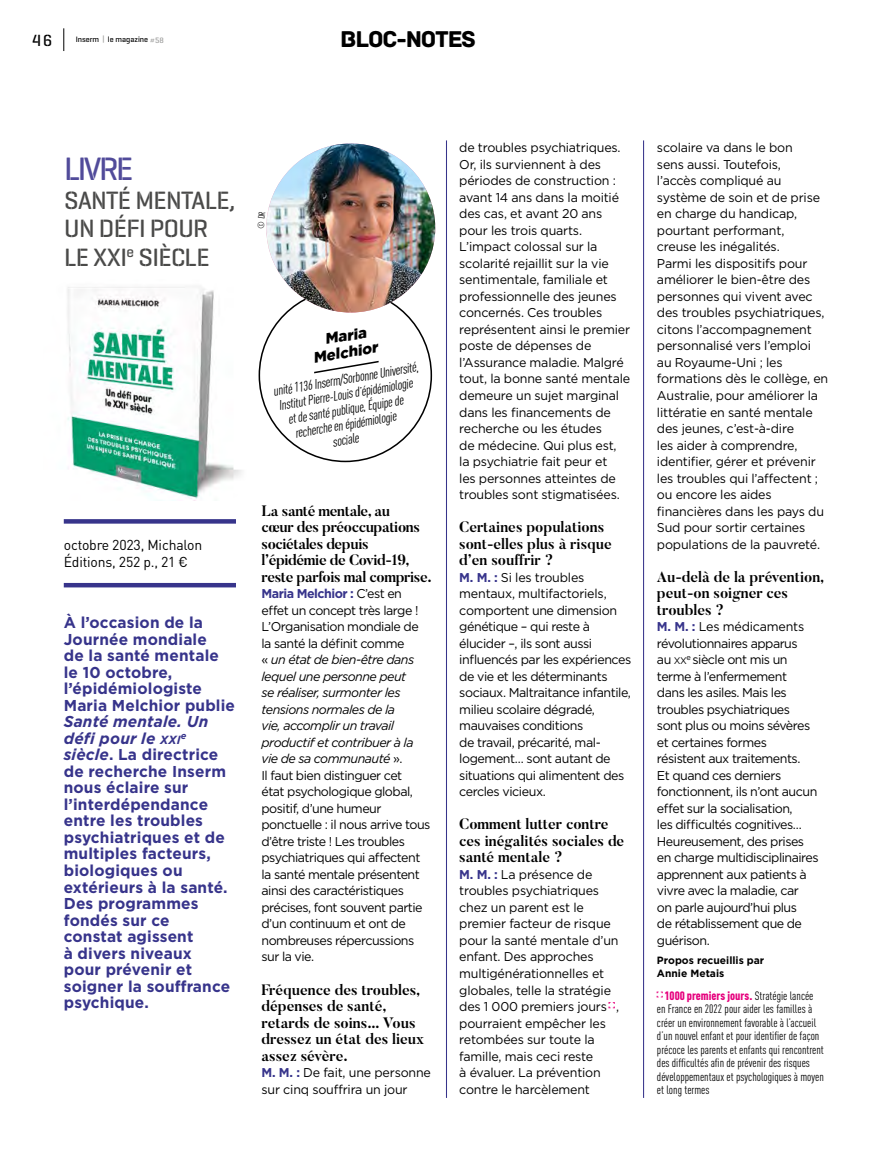
<style>
.page{position:relative;width:893px;height:1149px;background:#fff}
.page>*{position:absolute;margin:0;border:0;box-sizing:border-box;transform-origin:0 0}
._10_BLOC_INTERVIEW_T{font:500 33px "Geogrotesque Stencil A";letter-spacing:-.075em;color:#514b9a}
._10_BLOC_INTERVIEW_T-2{font:500 25.5px/28.5px "Geogrotesque Stencil A";letter-spacing:-.025em;color:#4a4a49}
.t1{font:24px "Archive";letter-spacing:-.05em;color:#000}
.t2{font:500 16.5px "Geogrotesque Stencil A";color:#000}
._10_BLOC_INTERVIEW_C{font:700 15.75px/16.5px "Gotham";letter-spacing:.01em;color:#37348b}
._10_BLOC_QUESTION{font:700 15px/16.5px "Butler";color:#000}
._10_BLOC_QUESTION-2{font:700 15px/16.5px "Butler";letter-spacing:-.025em;color:#000}
._000_AFFILIATION_NOM{font:italic 900 15px/16.5px "Gotham";color:#000;text-align:center}
._10_BLOC_INTERVIEW_D{font:14.25px/16.5px "DINOT";letter-spacing:-.01em;color:#000}
._000_AFFILIATION_CER{font:italic condensed 13.5px "DINOT";color:#000}
._10_BLOC_INTERVIEW_T-3{font:12.75px/16.5px "Gotham";letter-spacing:-.02em;color:#000}
._10_BLOC_INTERVIEW_T-4{font:12.75px/16.5px "Gotham";letter-spacing:-.04em;color:#000}
.t3{font:condensed 12px/13.5px "DINOT";color:#000}
._000_MAIN_txt{font:700 10.5px/12.6px "Gotham";color:#000}
.t4{font:500 7.95px "Geogrotesque Stencil A";color:#000}
.s1{color:#9d9d9c}
.s2{font-style:italic}
.s3{font-style:italic;font-size:11.85px}
.s4{font-weight:700;color:#37348b}
.s5{color:#e6007d}
.s6{font-size:9.6px}
.s7{font-weight:900;color:#e6007d}
</style>
<div class="page">
<hr style="left:892px;top:0;width:1px;height:1148px;background:#37348b">
<div style="left:64px;top:582px;width:172px;height:5px;background:#37348b"></div>
<hr style="left:643px;top:140px;width:1px;height:957px;background:#37348b">
<hr style="left:446px;top:140px;width:1px;height:957px;background:#37348b">
<svg style="left:64px;top:519px;width:172px;height:4px"></svg>
<svg style="left:314px;top:360px;width:65px;height:14px"></svg>
<img style="left:266px;top:143px;width:169px;height:169px;border-radius:84px">
<img style="left:67px;top:287px;width:175px;height:212px">
<svg style="left:63px;top:28px;width:1px;height:23px"></svg>
<p class="t2" style="left:32px;top:30px;width:21px">46</p>
<p class="t4" style="left:76px;top:34px;width:90px">Inserm <span class="s1">|</span> le magazine <span class="s1">#58</span></p>
<h3 class="t1" style="left:340px;top:25px;width:137px">BLOC-NOTES</h3>
<p class="_10_BLOC_INTERVIEW_T" style="left:64px;top:148px;width:71px">LIVRE</p>
<p class="_10_BLOC_INTERVIEW_T-2" style="left:64px;top:185px;width:173px">SANTÉ MENTALE,<br>UN DÉFI POUR<br>LE XXI<sup>e</sup> SIÈCLE</p>
<p class="_10_BLOC_INTERVIEW_D" style="left:64px;top:536px;width:140px">octobre 2023, Michalon<br>Éditions, 252 p., 21 €</p>
<p class="_10_BLOC_INTERVIEW_C" style="left:64px;top:614px;width:173px">À l’occasion de la<br>Journée mondiale<br>de la santé mentale le 10 octobre, l’épidémiologiste<br>Maria Melchior publie<br><span class="s2">Santé mentale. Un défi pour le</span> <span class="s3">xxi</span><sup>e </sup><span class="s2">siècle</span>. La directrice de recherche Inserm nous éclaire sur l’interdépendance entre les troubles psychiatriques et de multiples facteurs, biologiques ou extérieurs à la santé.<br>Des programmes fondés sur ce<br>constat agissent<br>à divers niveaux<br>pour prévenir et soigner la souffrance psychique.</p>
<p class="_000_AFFILIATION_NOM" style="left:309px;top:333px;width:67px;rotate:-10deg">Maria<br>Melchior</p>
<p class="_000_AFFILIATION_CER" style="left:272px;top:384px;width:149px;rotate:-10deg">unité 1136 Inserm/Sorbonne Université,</p>
<p class="_000_AFFILIATION_CER" style="left:277px;top:398px;width:137px;rotate:-10deg">Institut Pierre-Louis d’épidémiologie</p>
<p class="_000_AFFILIATION_CER" style="left:287px;top:411px;width:118px;rotate:-10deg">et de santé publique, Équipe de</p>
<p class="_000_AFFILIATION_CER" style="left:294px;top:425px;width:104px;rotate:-10deg">recherche en épidémiologie</p>
<p class="_000_AFFILIATION_CER" style="left:331px;top:434px;width:28px;rotate:-10deg">sociale</p>
<p class="_10_BLOC_QUESTION-2" style="left:261px;top:502px;width:172px">La santé mentale, au<br>cœur des préoccupations sociétales depuis l’épidémie de Covid-19, reste parfois mal comprise.</p>
<p class="_10_BLOC_INTERVIEW_T-4" style="left:261px;top:585px;width:170px"><span class="s4">Maria Melchior :</span> C’est en effet un concept très large !<br>L’Organisation mondiale de la santé la définit comme<br>« <span class="s2">un état de bien-être dans lequel une personne peut<br>se réaliser, surmonter les tensions normales de la<br>vie, accomplir un travail productif et contribuer à la vie de sa communauté</span> ».<br>Il faut bien distinguer cet<br>état psychologique global, positif, d’une humeur ponctuelle : il nous arrive tous d’être triste ! Les troubles psychiatriques qui affectent la santé mentale présentent ainsi des caractéristiques précises, font souvent partie d’un continuum et ont de nombreuses répercussions sur la vie.</p>
<p class="_10_BLOC_QUESTION" style="left:261px;top:980px;width:164px">Fréquence des troubles, dépenses de santé, retards de soins… Vous dressez un état des lieux assez sévère.</p>
<p class="_10_BLOC_INTERVIEW_T-3" style="left:261px;top:1063px;width:171px"><span class="s4">M. M. :</span> De fait, une personne sur cinq souffrira un jour</p>
<p class="_10_BLOC_INTERVIEW_T-3" style="left:459px;top:139px;width:172px">de troubles psychiatriques.<br>Or, ils surviennent à des périodes de construction : avant 14 ans dans la moitié des cas, et avant 20 ans pour les trois quarts.<br>L’impact colossal sur la scolarité rejaillit sur la vie sentimentale, familiale et professionnelle des jeunes concernés. Ces troubles représentent ainsi le premier poste de dépenses de l’Assurance maladie. Malgré tout, la bonne santé mentale demeure un sujet marginal dans les financements de recherche ou les études<br>de médecine. Qui plus est,<br>la psychiatrie fait peur et<br>les personnes atteintes de troubles sont stigmatisées.</p>
<p class="_10_BLOC_QUESTION" style="left:459px;top:518px;width:154px">Certaines populations sont-elles plus à risque d’en souffrir ?</p>
<p class="_10_BLOC_INTERVIEW_T-3" style="left:459px;top:568px;width:174px"><span class="s4">M. M. :</span> Si les troubles mentaux, multifactoriels, comportent une dimension génétique – qui reste à élucider –, ils sont aussi influencés par les expériences de vie et les déterminants sociaux. Maltraitance infantile, milieu scolaire dégradé, mauvaises conditions<br>de travail, précarité, mal&shy;logement… sont autant de situations qui alimentent des cercles vicieux.</p>
<p class="_10_BLOC_QUESTION" style="left:459px;top:815px;width:167px">Comment lutter contre ces inégalités sociales de santé mentale ?</p>
<p class="_10_BLOC_INTERVIEW_T-3" style="left:459px;top:865px;width:162px"><span class="s4">M. M. :</span> La présence de troubles psychiatriques chez un parent est le premier facteur de risque pour la santé mentale d’un enfant. Des approches multigénérationnelles et globales, telle la stratégie des 1 000 premiers jours<span class="s5">✓</span>, pourraient empêcher les retombées sur toute la famille, mais ceci reste<br>à évaluer. La prévention contre le harcèlement</p>
<p class="_10_BLOC_INTERVIEW_T-3" style="left:657px;top:139px;width:173px">scolaire va dans le bon<br>sens aussi. Toutefois,<br>l’accès compliqué au système de soin et de prise en charge du handicap, pourtant performant,<br>creuse les inégalités.<br>Parmi les dispositifs pour améliorer le bien-être des personnes qui vivent avec des troubles psychiatriques, citons l’accompagnement personnalisé vers l’emploi au Royaume-Uni ; les formations dès le collège, en<br>Australie, pour améliorer la littératie en santé mentale des jeunes, c’est-à-dire<br>les aider à comprendre, identifier, gérer et prévenir les troubles qui l’affectent ; ou encore les aides financières dans les pays du<br>Sud pour sortir certaines populations de la pauvreté.</p>
<p class="_10_BLOC_QUESTION" style="left:657px;top:568px;width:169px">Au-delà de la prévention, peut-on soigner ces troubles ?</p>
<p class="_10_BLOC_INTERVIEW_T-4" style="left:657px;top:618px;width:163px"><span class="s4">M. M. :</span> Les médicaments révolutionnaires apparus<br>au <span class="s6">xx</span><sup>e</sup> siècle ont mis un terme à l’enfermement<br>dans les asiles. Mais les troubles psychiatriques sont plus ou moins sévères et certaines formes résistent aux traitements.<br>Et quand ces derniers fonctionnent, ils n’ont aucun effet sur la socialisation,<br>les difficultés cognitives…<br>Heureusement, des prises en charge multidisciplinaires apprennent aux patients à vivre avec la maladie, car<br>on parle aujourd’hui plus<br>de rétablissement que de guérison.</p>
<p class="_000_MAIN_txt" style="left:657px;top:953px;width:109px">Propos recueillis par<br>Annie Metais</p>
<p class="t3" style="left:657px;top:988px;width:168px"><span class="s5">✔</span><span class="s7">1000 premiers jours.</span> Stratégie lancée en France en 2022 pour aider les familles à créer un environnement favorable à l’accueil d’un nouvel enfant et pour identifier de façon précoce les parents et enfants qui rencontrent des difficultés afin de prévenir des risques développementaux et psychologiques à moyen et long termes</p>
</div>
